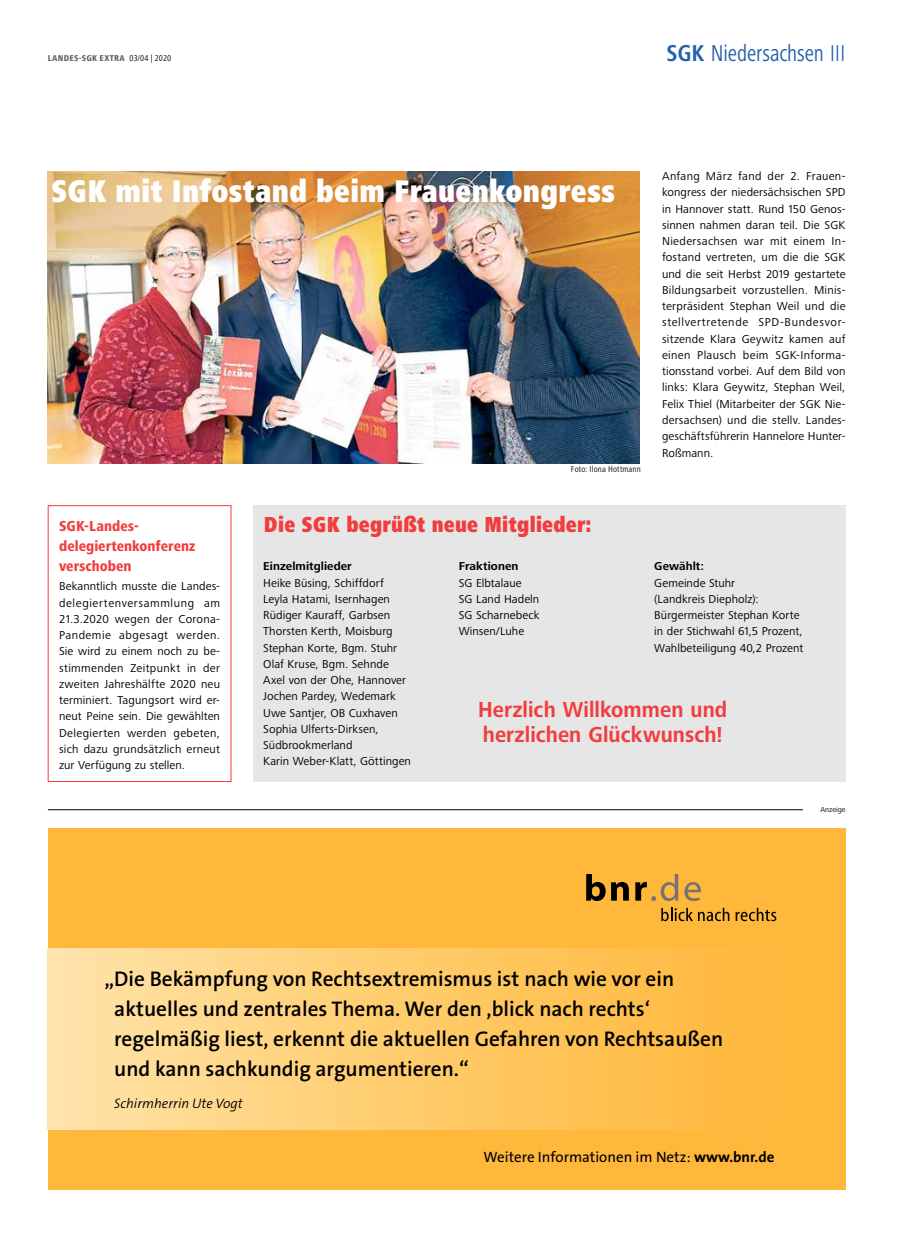
<style>
.page{position:relative;width:904px;height:1241px;background:#fff}
.page>*{position:absolute;margin:0;border:0;box-sizing:border-box;transform-origin:0 0}
.t1{font:900 condensed 32.5px "Frutiger Next Pro";letter-spacing:.01em;color:#fff;scale:.92 1}
.t2{font:condensed 23.75px "Frutiger Next Pro";letter-spacing:-.005em;color:#245fac;scale:.92 1}
.t3{font:700 22.5px/25px "Frutiger Next Pro";letter-spacing:.005em;color:#f13d3d;scale:.92 1}
.t4{font:900 condensed 22.5px "Frutiger Next Pro";letter-spacing:.015em;color:#f13d3d;scale:.92 1}
.t5{font:600 21.25px/30px "The Sans B6";color:#000}
.t6{font:800 condensed 15px/19.8px "Frutiger Next Pro";color:#f13d3d}
.t7{font:15px "The Sans B5 Plain";color:#000}
.t8{font:italic 300 13.75px "The Sans B4";color:#000}
.t9{font:11.88px/16.2px "Frutiger Next Pro";letter-spacing:.005em;color:#000}
.t10{font:700 11.88px "Frutiger Next Pro";letter-spacing:.005em;color:#000}
.t11{font:800 condensed 8.75px "Frutiger Next Pro";letter-spacing:.03em;color:#66605c}
.t12{font:condensed 8.75px "Frutiger Next Pro";letter-spacing:.015em;color:#000}
.t13{font:7.5px "Frutiger Next Pro";color:#000}
.s1{font-weight:400;color:#000}
.s2{font-weight:700}
.s3{font-weight:300}
.s4{font-family:"The Sans B7";font-weight:700}
</style>
<div class="page">
<img style="left:48px;top:171px;width:591px;height:292px">
<div style="left:252px;top:505px;width:593px;height:276px;background:#e7e6e6"></div>
<div style="left:48px;top:827px;width:797px;height:362px;background:#ffb73c"></div>
<div style="left:48px;top:948px;width:728px;height:181px;background:linear-gradient(to right,#ffe3a7,#ffb637)"></div>
<svg style="left:661px;top:907px;width:68px;height:14px"></svg>
<svg style="left:735px;top:907px;width:41px;height:14px"></svg>
<svg style="left:586px;top:874px;width:19px;height:26px"></svg>
<svg style="left:611px;top:881px;width:18px;height:19px"></svg>
<svg style="left:635px;top:874px;width:43px;height:26px"></svg>
<svg style="left:684px;top:882px;width:17px;height:18px"></svg>
<hr style="left:48px;top:809px;width:755px;height:1px;background:#000">
<p class="t11" style="left:48px;top:53px;width:125px">LANDES-SGK EXTRA <span class="s1">03/04 | 2020</span></p>
<h2 class="t2" style="left:666px;top:40px;width:196px"><span class="s2">SGK</span> Niedersachsen <span class="s3">III</span></h2>
<h1 class="t1" style="left:51px;top:172px;width:615px">SGK mit Infostand beim Frauenkongress</h1>
<p class="t12" style="left:571px;top:464px;width:71px">Foto: Ilona Hottmann</p>
<p class="t9" style="left:662px;top:168px;width:185px;text-align:justify">Anfang März fand der 2. Frauen&shy;kongress der niedersächsischen SPD in Hannover statt. Rund 150 Genos&shy;sinnen nahmen daran teil. Die SGK Niedersachsen war mit einem In&shy;fostand vertreten, um die die SGK und die seit Herbst 2019 gestartete Bildungsarbeit vorzustellen. Minis&shy;terpräsident Stephan Weil und die stellvertretende SPD-Bundesvor&shy;sitzende Klara Geywitz kamen auf einen Plausch beim SGK-Informa&shy;tionsstand vorbei. Auf dem Bild von links: Klara Geywitz, Stephan Weil, Felix Thiel (Mitarbeiter der SGK Nie&shy;dersachsen) und die stellv. Landes&shy;geschäftsführerin Hannelore Hunter-Roßmann.</p>
<p class="t6" style="left:59px;top:516px;width:138px">SGK-Landes&shy;delegiertenkonferenz verschoben</p>
<p class="t9" style="left:59px;top:578px;width:162px;text-align:justify">Bekanntlich musste die Landes&shy;delegiertenversammlung am 21.3.2020 wegen der Corona-Pandemie abgesagt werden.<br>Sie wird zu einem noch zu be&shy;stimmenden Zeitpunkt in der zweiten Jahreshälfte 2020 neu terminiert. Tagungsort wird er&shy;neut Peine sein. Die gewählten Delegierten werden gebeten, sich dazu grundsätzlich erneut zur Verfügung zu stellen.</p>
<h3 class="t4" style="left:264px;top:511px;width:357px">Die SGK begrüßt neue Mitglieder:</h3>
<p class="t10" style="left:263px;top:559px;width:90px">Einzelmitglieder</p>
<p class="t9" style="left:263px;top:574px;width:149px">Heike Büsing, Schiffdorf<br>Leyla Hatami, Isernhagen<br>Rüdiger Kauraff, Garbsen<br>Thorsten Kerth, Moisburg<br>Stephan Korte, Bgm. Stuhr<br>Olaf Kruse, Bgm. Sehnde<br>Axel von der Ohe, Hannover<br>Jochen Pardey, Wedemark<br>Uwe Santjer, OB Cuxhaven<br>Sophia Ulferts-Dirksen,<br>Südbrookmerland<br>Karin Weber-Klatt, Göttingen</p>
<p class="t10" style="left:459px;top:559px;width:61px">Fraktionen</p>
<p class="t9" style="left:459px;top:574px;width:82px">SG Elbtalaue<br>SG Land Hadeln<br>SG Scharnebeck<br>Winsen/Luhe</p>
<p class="t10" style="left:654px;top:559px;width:51px">Gewählt:</p>
<p class="t9" style="left:654px;top:574px;width:151px">Gemeinde Stuhr<br>(Landkreis Diepholz):<br>Bürgermeister Stephan Korte in der Stichwahl 61,5 Prozent,<br>Wahlbeteiligung 40,2 Prozent</p>
<h3 class="t3" style="left:478px;top:696px;width:272px">Herzlich Willkommen und herzlichen Glückwunsch!</h3>
<p class="t13" style="left:820px;top:805px;width:27px">Anzeige</p>
<h3 class="t5" style="left:114px;top:963px;width:610px;text-indent:-10px">„Die Bekämpfung von Rechtsextremismus ist nach wie vor ein aktuelles und zentrales Thema. Wer den ,blick nach rechts‘ regelmäßig liest, erkennt die aktuellen Gefahren von Rechtsaußen und kann sachkundig argumentieren.“</h3>
<p class="t8" style="left:114px;top:1095px;width:130px">Schirmherrin Ute Vogt</p>
<p class="t7" style="left:483px;top:1148px;width:292px">Weitere Informationen im Netz: <span class="s4">www.bnr.de</span></p>
</div>
